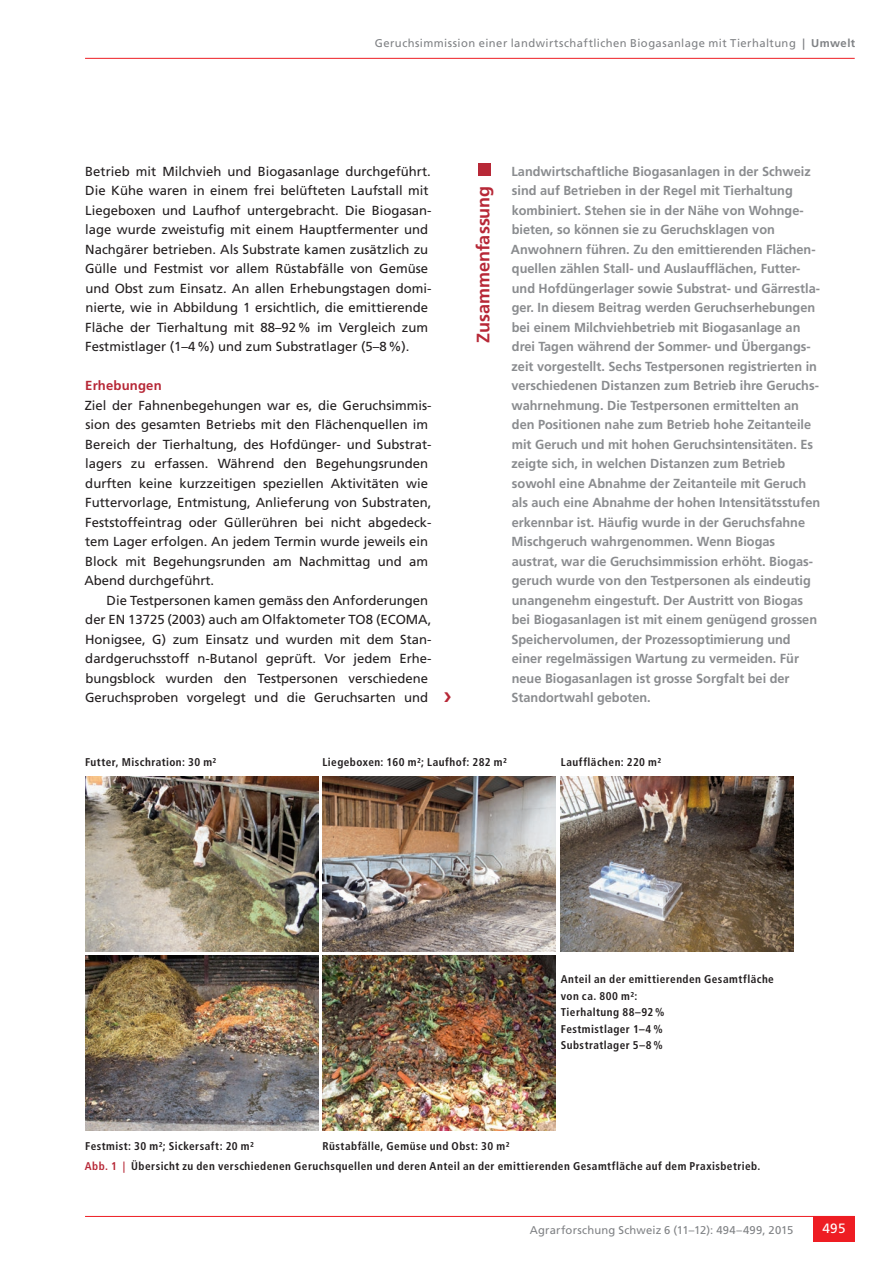
<style>
.page{position:relative;width:893px;height:1263px;background:#fff}
.page>*{position:absolute;margin:0;border:0;box-sizing:border-box;transform-origin:0 0}
.t1{font:700 18px "Frutiger LT Std";color:#b72837}
.t2{font:13.5px "Frutiger LT Std";color:#fff}
.t3{font:13.2px/19.5px "Frutiger LT Std";color:#231f20}
.t4{font:700 13.2px/19.5px "Frutiger LT Std";color:#8a8c8f}
.t5{font:700 13.2px "Frutiger LT Std";letter-spacing:.01em;color:#b72837}
.t6{font:700 condensed 11.25px/16.5px "Frutiger LT Std";letter-spacing:.04em;color:#231f20}
.t7{font:11.25px "Frutiger LT Std";letter-spacing:.035em;color:#808285}
.t8{font:11.25px "Frutiger LT Std";letter-spacing:.015em;color:#808285}
.s1{font-weight:700}
.s2{color:#b72837}
</style>
<div class="page">
<hr style="left:85px;top:58px;width:770px;height:1px;background:#ee1d23">
<div style="left:478px;top:163px;width:13px;height:13px;background:#b72837"></div>
<hr style="left:85px;top:1216px;width:770px;height:1px;background:#ee1d23">
<div style="left:813px;top:1216px;width:42px;height:26px;background:#ee1d23"></div>
<img style="left:85px;top:777px;width:233px;height:175px">
<img style="left:85px;top:956px;width:233px;height:175px">
<img style="left:323px;top:777px;width:233px;height:175px">
<img style="left:323px;top:956px;width:233px;height:175px">
<img style="left:560px;top:777px;width:233px;height:175px">
<p class="t7" style="left:375px;top:36px;width:482px">Geruchsimmission einer landwirtschaftlichen Biogasanlage mit Tierhaltung <span class="s1">| Umwelt</span></p>
<p class="t3" style="left:85px;top:161px;width:348px">Betrieb mit Milchvieh und Biogasanlage durchgeführt.<br>Die Kühe waren in einem frei belüfteten Laufstall mit Liegeboxen und Laufhof untergebracht. Die Biogasan&shy;lage wurde zweistufig mit einem Hauptfermenter und Nachgärer betrieben. Als Substrate kamen zusätzlich zu Gülle und Festmist vor allem Rüstabfälle von Gemüse und Obst zum Einsatz. An allen Erhebungstagen domi&shy;nierte, wie in Abbildung 1 ersichtlich, die emittierende Fläche der Tierhaltung mit 88–92% im Vergleich zum Festmistlager (1–4%) und zum Substratlager (5–8%).</p>
<p class="t5" style="left:85px;top:378px;width:78px">Erhebungen</p>
<p class="t3" style="left:84px;top:395px;width:349px">Ziel der Fahnenbegehungen war es, die Geruchsimmis&shy;sion des gesamten Betriebs mit den Flächenquellen im Bereich der Tierhaltung, des Hofdünger- und Substrat&shy;lagers zu erfassen. Während den Begehungsrunden durften keine kurzzeitigen speziellen Aktivitäten wie Futtervorlage, Entmistung, Anlieferung von Substraten, Feststoffeintrag oder Güllerühren bei nicht abgedeck&shy;tem Lager erfolgen. An jedem Termin wurde jeweils ein Block mit Begehungsrunden am Nachmittag und am Abend durchgeführt.</p>
<p class="t3" style="left:85px;top:590px;width:348px;text-indent:21px">Die Testpersonen kamen gemäss den Anforderungen der EN 13725 (2003) auch am Olfaktometer TO8 (ECOMA, Honigsee, G) zum Einsatz und wurden mit dem Stan&shy;dardgeruchsstoff n-Butanol geprüft. Vor jedem Erhe&shy;bungsblock wurden den Testpersonen verschiedene Geruchsproben vorgelegt und die Geruchsarten und</p>
<h1 class="t1" style="left:472px;top:343px;width:158px;rotate:-90deg">Zusammenfassung</h1>
<p class="t4" style="left:511px;top:161px;width:311px">Landwirtschaftliche Biogasanlagen in der Schweiz sind auf Betrieben in der Regel mit Tierhaltung kombiniert. Stehen sie in der Nähe von Wohnge&shy;bieten, so können sie zu Geruchsklagen von Anwohnern führen. Zu den emittierenden Flächen&shy;quellen zählen Stall- und Auslaufflächen, Futter&shy;und Hofdüngerlager sowie Substrat- und Gärrestla&shy;ger. In diesem Beitrag werden Geruchserhebungen bei einem Milchviehbetrieb mit Biogasanlage an drei Tagen während der Sommer- und Übergangs&shy;zeit vorgestellt. Sechs Testpersonen registrierten in verschiedenen Distanzen zum Betrieb ihre Geruchs&shy;wahrnehmung. Die Testpersonen ermittelten an den Positionen nahe zum Betrieb hohe Zeitanteile mit Geruch und mit hohen Geruchsintensitäten. Es zeigte sich, in welchen Distanzen zum Betrieb sowohl eine Abnahme der Zeitanteile mit Geruch als auch eine Abnahme der hohen Intensitätsstufen erkennbar ist. Häufig wurde in der Geruchsfahne Mischgeruch wahrgenommen. Wenn Biogas austrat, war die Geruchsimmission erhöht. Biogas&shy;geruch wurde von den Testpersonen als eindeutig unangenehm eingestuft. Der Austritt von Biogas bei Biogasanlagen ist mit einem genügend grossen Speichervolumen, der Prozessoptimierung und einer regelmässigen Wartung zu vermeiden. Für neue Biogasanlagen ist grosse Sorgfalt bei der Standortwahl geboten.</p>
<p class="t6" style="left:85px;top:753px;width:133px">Futter, Mischration: 30 m²</p>
<p class="t6" style="left:323px;top:753px;width:186px">Liegeboxen: 160 m²; Laufhof: 282 m²</p>
<p class="t6" style="left:561px;top:753px;width:102px">Laufflächen: 220 m²</p>
<p class="t6" style="left:85px;top:1138px;width:170px">Festmist: 30 m²; Sickersaft: 20 m²</p>
<p class="t6" style="left:323px;top:1138px;width:188px">Rüstabfälle, Gemüse und Obst: 30 m²</p>
<p class="t6" style="left:561px;top:971px;width:215px">Anteil an der emittierenden Gesamtfläche von ca. 800 m²:<br>Tierhaltung 88–92 %<br>Festmistlager 1–4 %<br>Substratlager 5–8 %</p>
<p class="t6" style="left:85px;top:1157px;width:677px"><span class="s2">Abb. 1 |</span> Übersicht zu den verschiedenen Geruchsquellen und deren Anteil an der emittierenden Gesamtfläche auf dem Praxisbetrieb.</p>
<p class="t8" style="left:530px;top:1223px;width:265px">Agrarforschung Schweiz 6 (11–12): 494–499, 2015</p>
<p class="t2" style="left:822px;top:1221px;width:25px">495</p>
</div>
